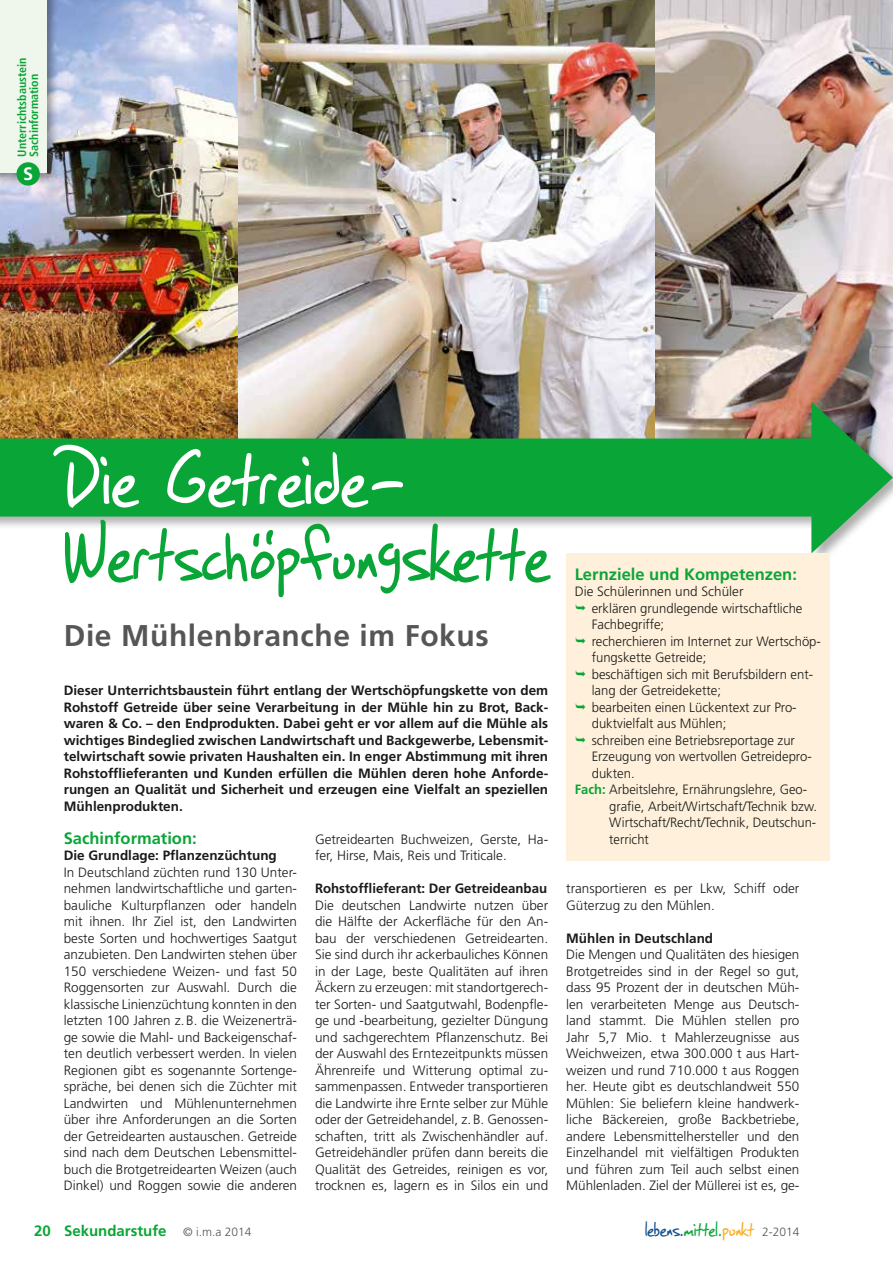
<style>
.page{position:relative;width:893px;height:1263px;background:#fff}
.page>*{position:absolute;margin:0;border:0;box-sizing:border-box;transform-origin:0 0}
.t1{font:90px "SF Grunge Sans";letter-spacing:.02em;color:#0aa537;scale:.91 1}
.t2{font:90px "SF Grunge Sans";letter-spacing:.02em;color:#fff;scale:.96 1}
.t3{font:700 30px "Frutiger";letter-spacing:.02em;color:#565656}
.t4{font:22.5px "SF Grunge Sans";letter-spacing:.01em;color:#155193}
.t5{font:700 18px "Frutiger";color:#fff}
.t6{font:700 16.5px "Frutiger";color:#0aa537}
.t7{font:700 15px "Frutiger";color:#0aa537}
.t8{font:300 13.5px/16.5px "Frutiger";color:#1a1a18;text-align:justify}
.t9{font:700 13.5px/16.5px "Frutiger";color:#1a1a18;text-align:justify}
.t10{font:300 13.5px "Frutiger";color:#1a1a18;scale:.96 1}
.t11{font:700 condensed 12px/12px "Frutiger";color:#0aa537}
.s1{font-weight:700;color:#0aa537}
.s2{font-weight:300;font-size:12px;color:#565656}
.s3{color:#0aa537}
.s4{color:#f9af2a}
.s5{font-family:"Frutiger";font-weight:300;font-size:12px;color:#565656}
</style>
<div class="page">
<img style="left:0;top:0;width:238px;height:401px">
<img style="left:238px;top:0;width:417px;height:401px">
<img style="left:655px;top:0;width:238px;height:401px">
<div style="left:0;top:401px;width:893px;height:165px;background:#1a1a18;opacity:.35"></div>
<div style="left:0;top:438px;width:831px;height:78px;background:#0aa537"></div>
<svg style="left:811px;top:402px;width:82px;height:151px"></svg>
<div style="left:566px;top:553px;width:264px;height:307px;background:#fef0da"></div>
<div style="left:0;top:0;width:59px;height:186px;background:#1a1a18;opacity:.45"></div>
<div style="left:0;top:0;width:47px;height:173px;background:#eff6ec"></div>
<div style="left:16px;top:162px;width:24px;height:24px;background:#0aa537;border-radius:50%"></div>
<p class="t11" style="left:16px;top:157px;width:100px;rotate:-90deg">Unterrichtsbaustein<br>Sachinformation</p>
<h3 class="t5" style="left:23px;top:163px;width:12px">S</h3>
<h1 class="t2" style="left:64px;top:420px;width:359px">Die Getreide-</h1>
<h1 class="t1" style="left:64px;top:495px;width:534px">Wertschöpfungskette</h1>
<h2 class="t3" style="left:64px;top:618px;width:427px">Die Mühlenbranche im Fokus</h2>
<p class="t9" style="left:64px;top:682px;width:486px">Dieser Unterrichtsbaustein führt entlang der Wertschöpfungskette von dem Rohstoff Getreide über seine Verarbeitung in der Mühle hin zu Brot, Back&shy;waren &amp; Co. – den Endprodukten. Dabei geht er vor allem auf die Mühle als wichtiges Bindeglied zwischen Landwirtschaft und Backgewerbe, Lebensmit&shy;telwirtschaft sowie privaten Haushalten ein. In enger Abstimmung mit ihren Rohstofflieferanten und Kunden erfüllen die Mühlen deren hohe Anforde&shy;rungen an Qualität und Sicherheit und erzeugen eine Vielfalt an speziellen Mühlenprodukten.</p>
<p class="t6" style="left:64px;top:828px;width:134px">Sachinformation:</p>
<p class="t9" style="left:64px;top:847px;width:215px">Die Grundlage: Pflanzenzüchtung</p>
<p class="t8" style="left:64px;top:864px;width:235px">In Deutschland züchten rund 130 Unter&shy;nehmen landwirtschaftliche und garten&shy;bauliche Kulturpflanzen oder handeln mit ihnen. Ihr Ziel ist, den Landwirten beste Sorten und hochwertiges Saatgut anzubieten. Den Landwirten stehen über 150 verschiedene Weizen- und fast 50<br>Roggensorten zur Auswahl. Durch die klassische Linienzüchtung konnten in den letzten 100 Jahren z.B. die Weizenerträ&shy;ge sowie die Mahl- und Backeigenschaf&shy;ten deutlich verbessert werden. In vielen Regionen gibt es sogenannte Sortenge&shy;spräche, bei denen sich die Züchter mit Landwirten und Mühlenunternehmen über ihre Anforderungen an die Sorten der Getreidearten austauschen. Getreide sind nach dem Deutschen Lebensmittel&shy;buch die Brotgetreidearten Weizen (auch Dinkel) und Roggen sowie die anderen</p>
<p class="t8" style="left:315px;top:831px;width:235px">Getreidearten Buchweizen, Gerste, Ha&shy;fer, Hirse, Mais, Reis und Triticale.</p>
<p class="t9" style="left:315px;top:880px;width:234px">Rohstofflieferant: Der Getreideanbau</p>
<p class="t8" style="left:315px;top:897px;width:235px">Die deutschen Landwirte nutzen über die Hälfte der Ackerfläche für den An&shy;bau der verschiedenen Getreidearten.<br>Sie sind durch ihr ackerbauliches Können in der Lage, beste Qualitäten auf ihren Äckern zu erzeugen: mit standortgerech&shy;ter Sorten- und Saatgutwahl, Bodenpfle&shy;ge und -bearbeitung, gezielter Düngung und sachgerechtem Pflanzenschutz. Bei der Auswahl des Erntezeitpunkts müssen Ährenreife und Witterung optimal zu&shy;sammenpassen. Entweder transportieren die Landwirte ihre Ernte selber zur Mühle oder der Getreidehandel, z.B. Genossen&shy;schaften, tritt als Zwischenhändler auf.<br>Getreidehändler prüfen dann bereits die Qualität des Getreides, reinigen es vor, trocknen es, lagern es in Silos ein und</p>
<p class="t6" style="left:575px;top:564px;width:224px">Lernziele und Kompetenzen:</p>
<p class="t8" style="left:575px;top:583px;width:170px">Die Schülerinnen und Schüler</p>
<p class="t8" style="left:592px;top:600px;width:212px">erklären grundlegende wirtschaftliche</p>
<p class="t8" style="left:592px;top:616px;width:74px">Fachbegriffe;</p>
<p class="t8" style="left:592px;top:633px;width:231px">recherchieren im Internet zur Wertschöp-</p>
<p class="t8" style="left:592px;top:649px;width:116px">fungskette Getreide;</p>
<p class="t8" style="left:592px;top:666px;width:223px">beschäftigen sich mit Berufsbildern ent-</p>
<p class="t8" style="left:592px;top:682px;width:131px">lang der Getreidekette;</p>
<p class="t8" style="left:592px;top:699px;width:206px">bearbeiten einen Lückentext zur Pro-</p>
<p class="t8" style="left:592px;top:715px;width:136px">duktvielfalt aus Mühlen;</p>
<p class="t8" style="left:592px;top:732px;width:205px">schreiben eine Betriebsreportage zur</p>
<p class="t8" style="left:592px;top:748px;width:221px">Erzeugung von wertvollen Getreidepro-</p>
<p class="t8" style="left:592px;top:765px;width:44px">dukten.</p>
<p class="t10" style="left:575px;top:782px;width:244px"><span class="s1">Fach:</span> Arbeitslehre, Ernährungslehre, Geo-</p>
<p class="t10" style="left:609px;top:799px;width:218px">grafie, Arbeit/Wirtschaft/Technik bzw.</p>
<p class="t10" style="left:609px;top:815px;width:217px">Wirtschaft/Recht/Technik, Deutschun-</p>
<p class="t10" style="left:609px;top:832px;width:43px">terricht</p>
<p class="t8" style="left:566px;top:880px;width:235px">transportieren es per Lkw, Schiff oder<br>Güterzug zu den Mühlen.</p>
<p class="t9" style="left:566px;top:930px;width:149px">Mühlen in Deutschland</p>
<p class="t8" style="left:566px;top:946px;width:235px">Die Mengen und Qualitäten des hiesigen Brotgetreides sind in der Regel so gut, dass 95 Prozent der in deutschen Müh&shy;len verarbeiteten Menge aus Deutsch&shy;land stammt. Die Mühlen stellen pro Jahr 5,7 Mio. t Mahlerzeugnisse aus Weichweizen, etwa 300.000 t aus Hart&shy;weizen und rund 710.000 t aus Roggen her. Heute gibt es deutschlandweit 550<br>Mühlen: Sie beliefern kleine handwerk&shy;liche Bäckereien, große Backbetriebe, andere Lebensmittelhersteller und den Einzelhandel mit vielfältigen Produkten und führen zum Teil auch selbst einen Mühlenladen. Ziel der Müllerei ist es, ge-</p>
<p class="t7" style="left:34px;top:1222px;width:219px">20 Sekundarstufe <span class="s2">© i.m.a 2014</span></p>
<h3 class="t4" style="left:645px;top:1214px;width:156px">lebens.<span class="s3">mittel.</span><span class="s4">punkt</span> <span class="s5">2-2014</span></h3>
</div>
